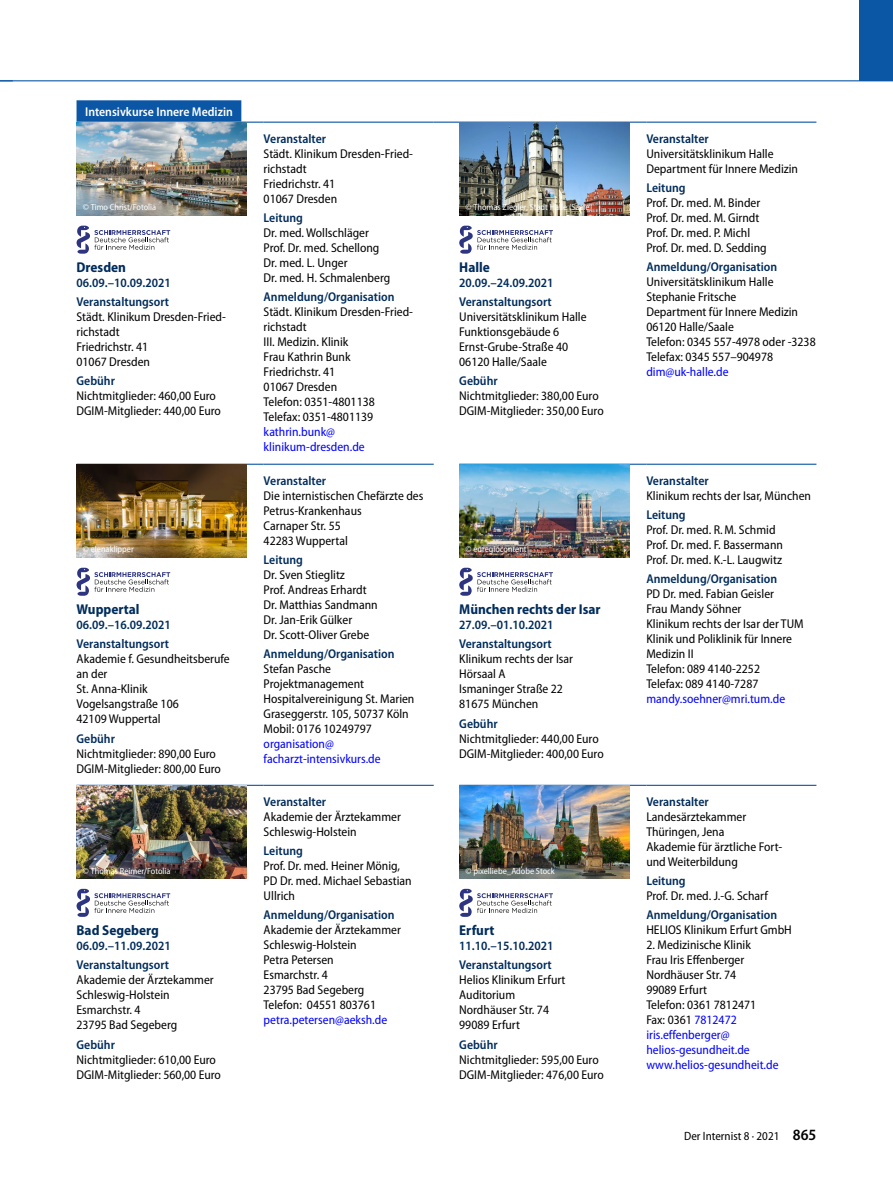
<style>
.page{position:relative;width:893px;height:1187px;background:#fff}
.page>*{position:absolute;margin:0;border:0;box-sizing:border-box;transform-origin:0 0}
.t1{font:700 semi-condensed 14.25px "Myriad Pro";color:#002c5b}
.t2{font:semi-condensed 12.75px/15px "Myriad Pro";color:#000}
.t3{font:600 semi-condensed 12.75px/19.2px "Myriad Pro";color:#002c5b}
.t4{font:semi-condensed 12.75px/15px "Myriad Pro";color:#00f}
.t5{font:600 semi-condensed 12.75px "Myriad Pro";color:#fff}
.t6{font:semi-condensed 12px "Myriad Pro";color:#000}
.t7{font:semi-condensed 9px "Myriad Pro";color:#fff}
.s1{color:#00f}
.s2{font-weight:600;font-size:15.75px}
</style>
<div class="page">
<hr style="left:0;top:80px;width:893px;height:1px;background:#0b56a5">
<div style="left:859px;top:0;width:34px;height:81px;background:#0b56a5"></div>
<hr style="left:77px;top:463px;width:170px;height:2px;background:#0b56a5">
<svg style="left:247px;top:463px;width:17px;height:2px"></svg>
<hr style="left:264px;top:463px;width:170px;height:2px;background:#0b56a5">
<hr style="left:77px;top:784px;width:170px;height:1px;background:#0b56a5">
<svg style="left:247px;top:784px;width:17px;height:1px"></svg>
<hr style="left:264px;top:784px;width:170px;height:1px;background:#0b56a5">
<hr style="left:459px;top:463px;width:170px;height:2px;background:#0b56a5">
<svg style="left:629px;top:463px;width:17px;height:2px"></svg>
<hr style="left:646px;top:463px;width:170px;height:2px;background:#0b56a5">
<hr style="left:459px;top:784px;width:170px;height:1px;background:#0b56a5">
<svg style="left:629px;top:784px;width:17px;height:1px"></svg>
<hr style="left:646px;top:784px;width:170px;height:1px;background:#0b56a5">
<hr style="left:77px;top:122px;width:170px;height:1px;background:#0b56a5">
<svg style="left:247px;top:122px;width:17px;height:1px"></svg>
<hr style="left:264px;top:122px;width:170px;height:1px;background:#0b56a5">
<svg style="left:434px;top:122px;width:25px;height:1px"></svg>
<hr style="left:459px;top:122px;width:170px;height:1px;background:#0b56a5">
<svg style="left:629px;top:122px;width:17px;height:1px"></svg>
<hr style="left:646px;top:122px;width:170px;height:1px;background:#0b56a5">
<div style="left:77px;top:100px;width:164px;height:22px;background:#0b56a5"></div>
<img style="left:77px;top:123px;width:170px;height:92px">
<svg style="left:77px;top:226px;width:93px;height:28px"></svg>
<img style="left:459px;top:123px;width:170px;height:92px">
<svg style="left:459px;top:226px;width:94px;height:28px"></svg>
<img style="left:77px;top:465px;width:170px;height:92px">
<svg style="left:77px;top:567px;width:93px;height:28px"></svg>
<img style="left:459px;top:465px;width:170px;height:92px">
<svg style="left:459px;top:567px;width:94px;height:28px"></svg>
<img style="left:77px;top:785px;width:170px;height:93px">
<svg style="left:77px;top:888px;width:93px;height:28px"></svg>
<img style="left:459px;top:785px;width:170px;height:93px">
<svg style="left:459px;top:888px;width:94px;height:28px"></svg>
<p class="t5" style="left:85px;top:104px;width:149px">Intensivkurse Innere Medizin</p>
<p class="t3" style="left:264px;top:129px;width:64px">Veranstalter</p>
<p class="t2" style="left:264px;top:146px;width:151px">Städt. Klinikum Dresden-Fried&shy;richstadt<br>Friedrichstr. 41<br>01067 Dresden</p>
<p class="t3" style="left:264px;top:208px;width:41px">Leitung</p>
<p class="t2" style="left:264px;top:225px;width:128px">Dr. med. Wollschläger<br>Prof. Dr. med. Schellong<br>Dr. med. L. Unger<br>Dr. med. H. Schmalenberg</p>
<p class="t3" style="left:264px;top:287px;width:132px">Anmeldung/Organisation</p>
<p class="t2" style="left:264px;top:305px;width:151px">Städt. Klinikum Dresden-Fried&shy;richstadt<br>III. Medizin. Klinik<br>Frau Kathrin Bunk<br>Friedrichstr. 41<br>01067 Dresden<br>Telefon: 0351-4801138<br>Telefax: 0351-4801139</p>
<p class="t4" style="left:264px;top:425px;width:103px">kathrin.bunk@ klinikum-dresden.de</p>
<p class="t7" style="left:83px;top:202px;width:75px">© Timo Christ/Fotolia</p>
<p class="t7" style="left:466px;top:202px;width:128px">© Thomas Ziegler, Stadt Halle (Saale)</p>
<p class="t1" style="left:77px;top:259px;width:51px">Dresden</p>
<p class="t3" style="left:77px;top:273px;width:96px">06.09.–10.09.2021<br>Veranstaltungsort</p>
<p class="t2" style="left:77px;top:309px;width:151px">Städt. Klinikum Dresden-Fried&shy;richstadt<br>Friedrichstr. 41<br>01067 Dresden</p>
<p class="t3" style="left:77px;top:372px;width:40px">Gebühr</p>
<p class="t2" style="left:77px;top:389px;width:146px">Nichtmitglieder: 460,00 Euro<br>DGIM-Mitglieder: 440,00 Euro</p>
<p class="t1" style="left:459px;top:259px;width:32px">Halle</p>
<p class="t3" style="left:459px;top:273px;width:96px">20.09.–24.09.2021<br>Veranstaltungsort</p>
<p class="t2" style="left:459px;top:309px;width:129px">Universitätsklinikum Halle<br>Funktionsgebäude 6<br>Ernst-Grube-Straße 40<br>06120 Halle/Saale</p>
<p class="t3" style="left:459px;top:372px;width:40px">Gebühr</p>
<p class="t2" style="left:459px;top:389px;width:146px">Nichtmitglieder: 380,00 Euro<br>DGIM-Mitglieder: 350,00 Euro</p>
<p class="t3" style="left:264px;top:471px;width:64px">Veranstalter</p>
<p class="t2" style="left:264px;top:488px;width:161px">Die internistischen Chefärzte des<br>Petrus-Krankenhaus<br>Carnaper Str. 55<br>42283 Wuppertal</p>
<p class="t3" style="left:264px;top:550px;width:41px">Leitung</p>
<p class="t2" style="left:264px;top:567px;width:116px">Dr. Sven Stieglitz<br>Prof. Andreas Erhardt<br>Dr. Matthias Sandmann<br>Dr. Jan-Erik Gülker<br>Dr. Scott-Oliver Grebe</p>
<p class="t3" style="left:264px;top:644px;width:132px">Anmeldung/Organisation</p>
<p class="t2" style="left:264px;top:661px;width:152px">Stefan Pasche<br>Projektmanagement<br>Hospitalvereinigung St. Marien<br>Graseggerstr. 105, 50737 Köln<br>Mobil: 0176 10249797</p>
<p class="t4" style="left:264px;top:736px;width:119px">organisation@ facharzt-intensivkurs.de</p>
<p class="t7" style="left:83px;top:544px;width:52px">© elenaklipper</p>
<p class="t7" style="left:466px;top:544px;width:63px">© euregiocontent</p>
<p class="t1" style="left:77px;top:601px;width:65px">Wuppertal</p>
<p class="t3" style="left:77px;top:615px;width:96px">06.09.–16.09.2021<br>Veranstaltungsort</p>
<p class="t2" style="left:77px;top:651px;width:155px">Akademie f. Gesundheitsberufe an der<br>St. Anna-Klinik<br>Vogelsangstraße 106<br>42109 Wuppertal</p>
<p class="t3" style="left:77px;top:728px;width:40px">Gebühr</p>
<p class="t2" style="left:77px;top:746px;width:146px">Nichtmitglieder: 890,00 Euro<br>DGIM-Mitglieder: 800,00 Euro</p>
<p class="t1" style="left:459px;top:601px;width:143px">München rechts der Isar</p>
<p class="t3" style="left:459px;top:615px;width:96px">27.09.–01.10.2021<br>Veranstaltungsort</p>
<p class="t2" style="left:459px;top:651px;width:115px">Klinikum rechts der Isar<br>Hörsaal A<br>Ismaninger Straße 22<br>81675 München</p>
<p class="t3" style="left:459px;top:713px;width:40px">Gebühr</p>
<p class="t2" style="left:459px;top:731px;width:146px">Nichtmitglieder: 440,00 Euro<br>DGIM-Mitglieder: 400,00 Euro</p>
<p class="t3" style="left:264px;top:792px;width:64px">Veranstalter</p>
<p class="t2" style="left:264px;top:809px;width:139px">Akademie der Ärztekammer<br>Schleswig-Holstein</p>
<p class="t3" style="left:264px;top:841px;width:41px">Leitung</p>
<p class="t2" style="left:264px;top:858px;width:150px">Prof. Dr. med. Heiner Mönig,<br>PD Dr. med. Michael Sebastian<br>Ullrich</p>
<p class="t3" style="left:264px;top:905px;width:132px">Anmeldung/Organisation</p>
<p class="t2" style="left:264px;top:922px;width:139px">Akademie der Ärztekammer<br>Schleswig-Holstein<br>Petra Petersen<br>Esmarchstr. 4<br>23795 Bad Segeberg<br>Telefon: 04551 803761</p>
<p class="t4" style="left:264px;top:1012px;width:125px">petra.petersen@aeksh.de</p>
<p class="t7" style="left:83px;top:865px;width:89px">© Thomas Reimer/Fotolia</p>
<p class="t7" style="left:466px;top:865px;width:91px">© pixelliebe_Adobe Stock</p>
<p class="t1" style="left:459px;top:922px;width:37px">Erfurt</p>
<p class="t3" style="left:459px;top:936px;width:96px">11.10.–15.10.2021<br>Veranstaltungsort</p>
<p class="t2" style="left:459px;top:972px;width:108px">Helios Klinikum Erfurt<br>Auditorium<br>Nordhäuser Str. 74<br>99089 Erfurt</p>
<p class="t3" style="left:459px;top:1034px;width:40px">Gebühr</p>
<p class="t2" style="left:459px;top:1052px;width:146px">Nichtmitglieder: 595,00 Euro<br>DGIM-Mitglieder: 476,00 Euro</p>
<p class="t1" style="left:77px;top:922px;width:84px">Bad Segeberg</p>
<p class="t3" style="left:77px;top:936px;width:96px">06.09.–11.09.2021<br>Veranstaltungsort</p>
<p class="t2" style="left:77px;top:972px;width:139px">Akademie der Ärztekammer<br>Schleswig-Holstein<br>Esmarchstr. 4<br>23795 Bad Segeberg</p>
<p class="t3" style="left:77px;top:1034px;width:40px">Gebühr</p>
<p class="t2" style="left:77px;top:1052px;width:146px">Nichtmitglieder: 610,00 Euro<br>DGIM-Mitglieder: 560,00 Euro</p>
<p class="t3" style="left:646px;top:129px;width:64px">Veranstalter</p>
<p class="t2" style="left:646px;top:146px;width:153px">Universitätsklinikum Halle<br>Department für Innere Medizin</p>
<p class="t3" style="left:646px;top:178px;width:41px">Leitung</p>
<p class="t2" style="left:646px;top:195px;width:122px">Prof. Dr. med. M. Binder<br>Prof. Dr. med. M. Girndt<br>Prof. Dr. med. P. Michl<br>Prof. Dr. med. D. Sedding</p>
<p class="t3" style="left:646px;top:257px;width:132px">Anmeldung/Organisation</p>
<p class="t2" style="left:646px;top:275px;width:171px">Universitätsklinikum Halle<br>Stephanie Fritsche<br>Department für Innere Medizin<br>06120 Halle/Saale<br>Telefon: 0345 557-4978 oder -3238<br>Telefax: 0345 557–904978</p>
<p class="t4" style="left:646px;top:365px;width:84px">dim@uk-halle.de</p>
<p class="t3" style="left:646px;top:471px;width:64px">Veranstalter</p>
<p class="t2" style="left:646px;top:488px;width:166px">Klinikum rechts der Isar, München</p>
<p class="t3" style="left:646px;top:505px;width:41px">Leitung</p>
<p class="t2" style="left:646px;top:522px;width:138px">Prof. Dr. med. R.M. Schmid<br>Prof. Dr. med. F. Bassermann<br>Prof. Dr. med. K.-L. Laugwitz</p>
<p class="t3" style="left:646px;top:569px;width:132px">Anmeldung/Organisation</p>
<p class="t2" style="left:646px;top:587px;width:159px">PD Dr. med. Fabian Geisler<br>Frau Mandy Söhner<br>Klinikum rechts der Isar der TUM<br>Klinik und Poliklinik für Innere<br>Medizin II<br>Telefon: 089 4140-2252<br>Telefax: 089 4140-7287</p>
<p class="t4" style="left:646px;top:691px;width:140px">mandy.soehner@mri.tum.de</p>
<p class="t3" style="left:646px;top:792px;width:64px">Veranstalter</p>
<p class="t2" style="left:646px;top:809px;width:137px">Landesärztekammer<br>Thüringen, Jena<br>Akademie für ärztliche Fort&shy;und Weiterbildung</p>
<p class="t3" style="left:646px;top:871px;width:41px">Leitung</p>
<p class="t2" style="left:646px;top:888px;width:123px">Prof. Dr. med. J.-G. Scharf</p>
<p class="t3" style="left:646px;top:905px;width:132px">Anmeldung/Organisation</p>
<p class="t2" style="left:646px;top:922px;width:147px">HELIOS Klinikum Erfurt GmbH</p>
<p class="t2" style="left:646px;top:937px;width:134px">2. Medizinische Klinik<br>Frau Iris Effenberger<br>Nordhäuser Str. 74<br>99089 Erfurt<br>Telefon: 0361 7812471<br>Fax: 0361 <span class="s1">7812472 iris.effenberger@ helios-gesundheit.de www.helios-gesundheit.de</span></p>
<p class="t6" style="left:684px;top:1129px;width:134px">Der Internist 8 · 2021 <span class="s2">865</span></p>
</div>
